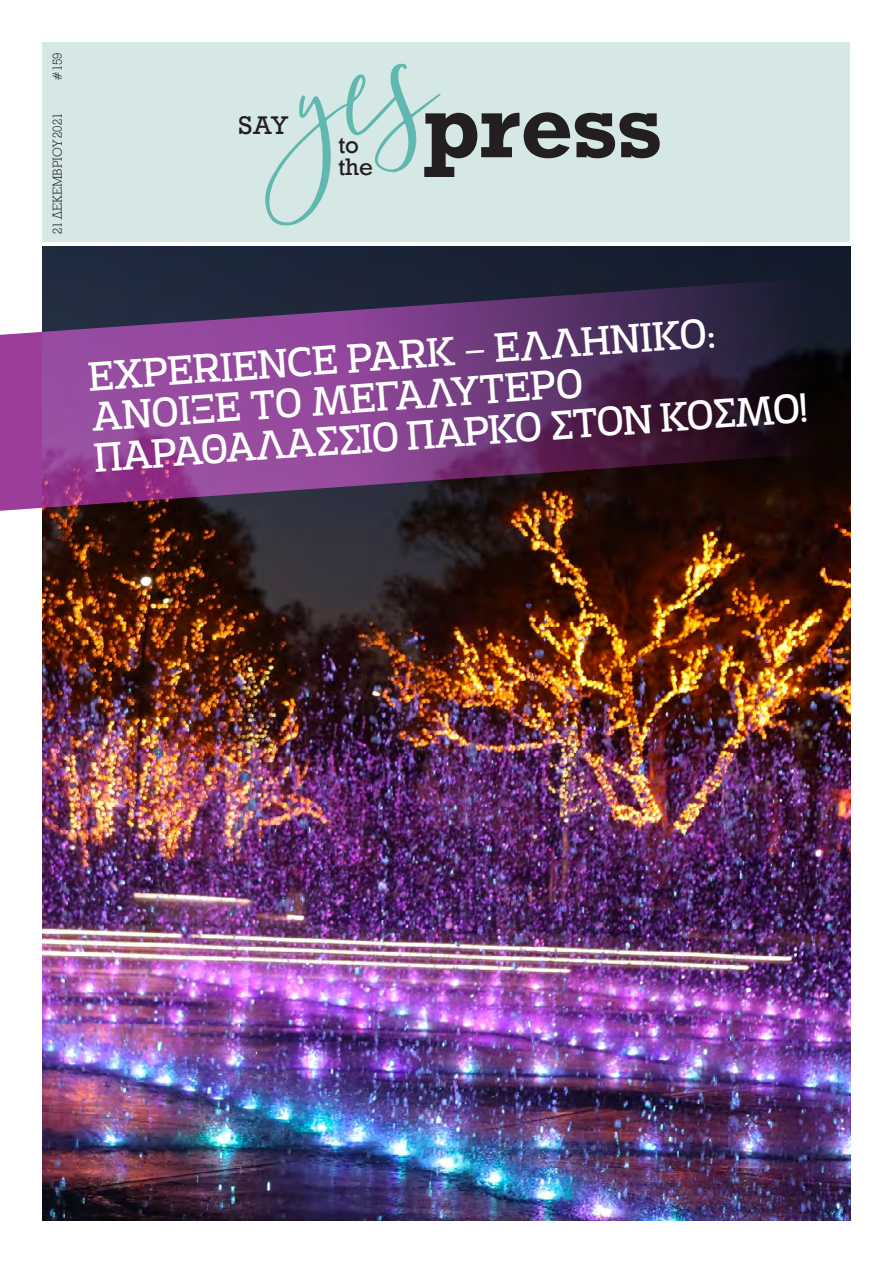
<style>
.page{position:relative;width:893px;height:1263px;background:#fff}
.page>*{position:absolute;margin:0;border:0;box-sizing:border-box;transform-origin:0 0}
.t1{font:700 85.5px "Rockwell";letter-spacing:-.005em;color:#231f20}
.t2{font:43.5px/40.5px "Adria Slab";color:#fff;scale:.95 1}
.t3{font:24px "Rockwell";color:#231f20}
.t4{font:22.5px/21.9px "Rockwell";color:#231f20}
.t5{font:300 13.5px "UB Rockwell";letter-spacing:-.01em;color:#231f20}
</style>
<div class="page">
<div style="left:43px;top:43px;width:807px;height:199px;background:#d6e8e6"></div>
<svg style="left:265px;top:64px;width:176px;height:162px"></svg>
<img style="left:43px;top:247px;width:807px;height:973px">
<svg style="left:0;top:278px;width:821px;height:234px;background:#5e3264"></svg>
<p class="t5" style="left:49px;top:81px;width:30px;rotate:-90deg">#159</p>
<p class="t5" style="left:49px;top:234px;width:122px;rotate:-90deg">21 ΔΕΚΕΜΒΡΙΟΥ 2021</p>
<p class="t3" style="left:238px;top:111px;width:52px">SAY</p>
<p class="t4" style="left:338px;top:134px;width:36px">to the</p>
<h1 class="t1" style="left:423px;top:71px;width:240px">press</h1>
<p class="t2" style="left:87px;top:356px;width:755px;rotate:-4deg">EXPERIENCE PARK – ΕΛΛΗΝΙΚΌ:<br>ΆΝΟΙΞΕ ΤΟ ΜΕΓΑΛΎΤΕΡΟ<br>ΠΑΡΑΘΑΛΆΣΣΙΟ ΠΆΡΚΟ ΣΤΟΝ ΚΌΣΜΟ!</p>
</div>
